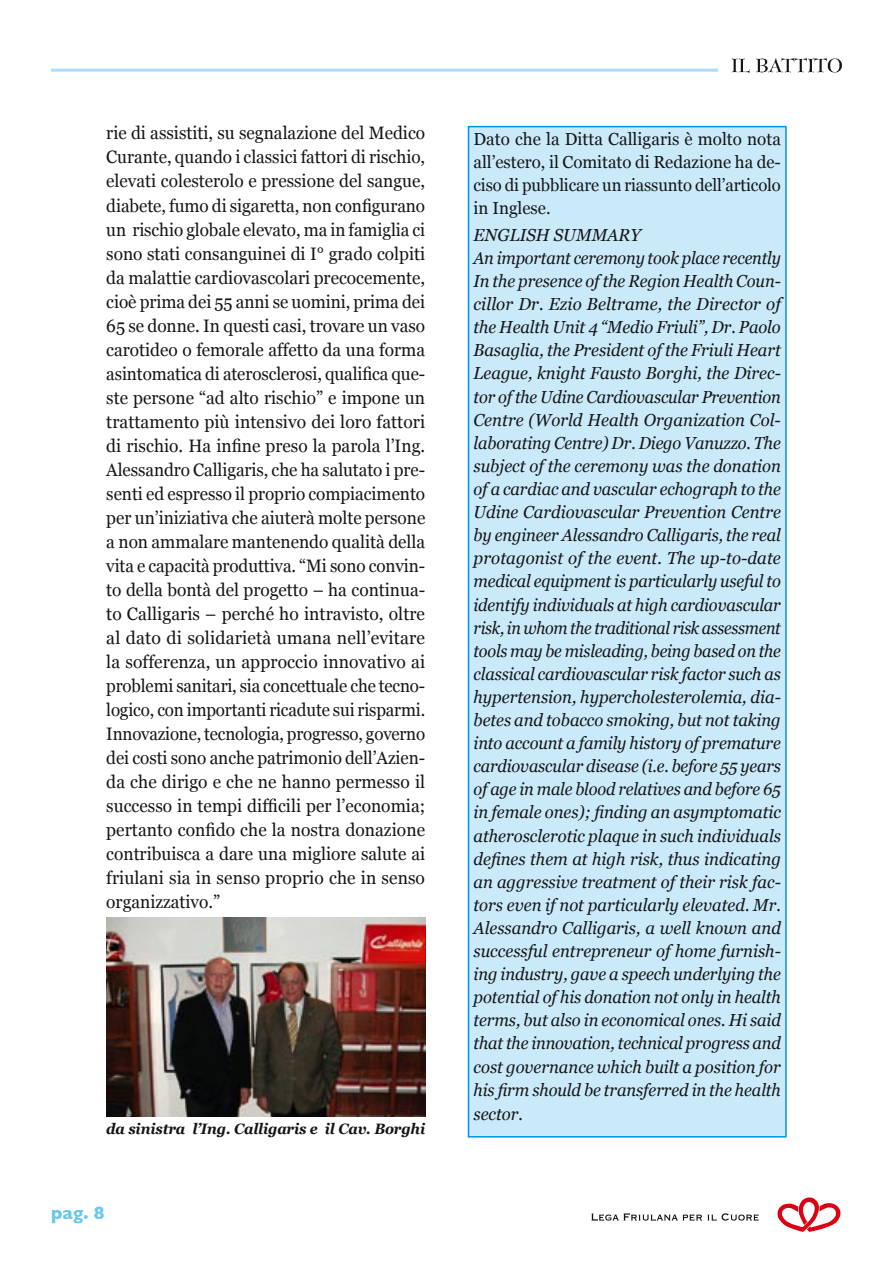
<style>
.page{position:relative;width:893px;height:1263px;background:#fff}
.page>*{position:absolute;margin:0;border:0;box-sizing:border-box;transform-origin:0 0}
.DIDASCALIE{font:18px/24px "Georgia";letter-spacing:.005em;color:#141517;text-align:justify;scale:.96 1}
.t1{font:700 18px "Gill Sans";color:#6bc5f1}
.Testo_normale_times_c12{font:italic 17.4px/23.1px "Georgia";letter-spacing:-.005em;color:#141517;text-align:justify;scale:.94 1}
.Testo_normale_times_c12-2{font:17.4px/23px "Georgia";letter-spacing:-.005em;color:#141517;text-align:justify}
.Testo_normale_times_c12-3{font:italic 17.4px "Georgia";letter-spacing:-.005em;color:#141517}
.DIDASCALIE-2{font:italic 700 15px "Georgia";letter-spacing:-.01em;color:#141517;scale:.95 1}
</style>
<div class="page">
<img style="left:731px;top:57px;width:111px;height:17px">
<hr style="left:51px;top:69px;width:667px;height:3px;background:#abddf7">
<svg style="left:777px;top:1197px;width:64px;height:35px"></svg>
<svg style="left:591px;top:1213px;width:168px;height:8px"></svg>
<div style="left:468px;top:127px;width:318px;height:1010px;background:#caeafa"></div>
<div style="left:468px;top:126px;width:319px;height:1011px;border:2px solid #0095e5"></div>
<img style="left:106px;top:917px;width:319px;height:199px">
<p class="DIDASCALIE" style="left:106px;top:121px;width:334px">rie di assistiti, su segnalazione del Medico Curante, quando i classici fattori di rischio, elevati colesterolo e pressione del sangue, diabete, fumo di sigaretta, non configurano un rischio globale elevato, ma in famiglia ci sono stati consanguinei di I° grado colpiti da malattie cardiovascolari precocemente, cioè prima dei 55 anni se uomini, prima dei 65 se donne. In questi casi, trovare un vaso carotideo o femorale affetto da una forma asintomatica di aterosclerosi, qualifica que&shy;ste persone “ad alto rischio” e impone un trattamento più intensivo dei loro fattori di rischio. Ha infine preso la parola l’Ing.<br>Alessandro Calligaris, che ha salutato i pre&shy;senti ed espresso il proprio compiacimento per un’iniziativa che aiuterà molte persone a non ammalare mantenendo qualità della vita e capacità produttiva. “Mi sono convin&shy;to della bontà del progetto – ha continua&shy;to Calligaris – perché ho intravisto, oltre al dato di solidarietà umana nell’evitare la sofferenza, un approccio innovativo ai problemi sanitari, sia concettuale che tecno&shy;logico, con importanti ricadute sui risparmi.<br>Innovazione, tecnologia, progresso, governo dei costi sono anche patrimonio dell’Azien&shy;da che dirigo e che ne hanno permesso il successo in tempi difficili per l’economia; pertanto confido che la nostra donazione contribuisca a dare una migliore salute ai friulani sia in senso proprio che in senso organizzativo.”</p>
<p class="Testo_normale_times_c12-2" style="left:473px;top:127px;width:309px">Dato che la Ditta Calligaris è molto nota all’estero, il Comitato di Redazione ha de&shy;ciso di pubblicare un riassunto dell’articolo in Inglese.</p>
<p class="Testo_normale_times_c12-3" style="left:473px;top:225px;width:169px">ENGLISH SUMMARY</p>
<p class="Testo_normale_times_c12" style="left:473px;top:246px;width:329px">An important ceremony took place recently In the presence of the Region Health Coun&shy;cillor Dr. Ezio Beltrame, the Director of the Health Unit 4 “Medio Friuli”, Dr. Paolo Basaglia, the President of the Friuli Heart League, knight Fausto Borghi, the Direc&shy;tor of the Udine Cardiovascular Prevention Centre (World Health Organization Col&shy;laborating Centre) Dr. Diego Vanuzzo. The subject of the ceremony was the donation of a cardiac and vascular echograph to the Udine Cardiovascular Prevention Centre by engineer Alessandro Calligaris, the real protagonist of the event. The up-to-date medical equipment is particularly useful to identify individuals at high cardiovascular risk, in whom the traditional risk assessment tools may be misleading, being based on the classical cardiovascular risk factor such as hypertension, hypercholesterolemia, dia&shy;betes and tobacco smoking, but not taking into account a family history of premature cardiovascular disease (i.e. before 55 years of age in male blood relatives and before 65 in female ones); finding an asymptomatic atherosclerotic plaque in such individuals defines them at high risk, thus indicating an aggressive treatment of their risk fac&shy;tors even if not particularly elevated. Mr.<br>Alessandro Calligaris, a well known and successful entrepreneur of home furnish&shy;ing industry, gave a speech underlying the potential of his donation not only in health terms, but also in economical ones. Hi said that the innovation, technical progress and cost governance which built a position for his firm should be transferred in the health sector.</p>
<p class="DIDASCALIE-2" style="left:106px;top:1120px;width:337px">da sinistra l’Ing. Calligaris e il Cav. Borghi</p>
<p class="t1" style="left:51px;top:1202px;width:55px">pag. 8</p>
</div>
